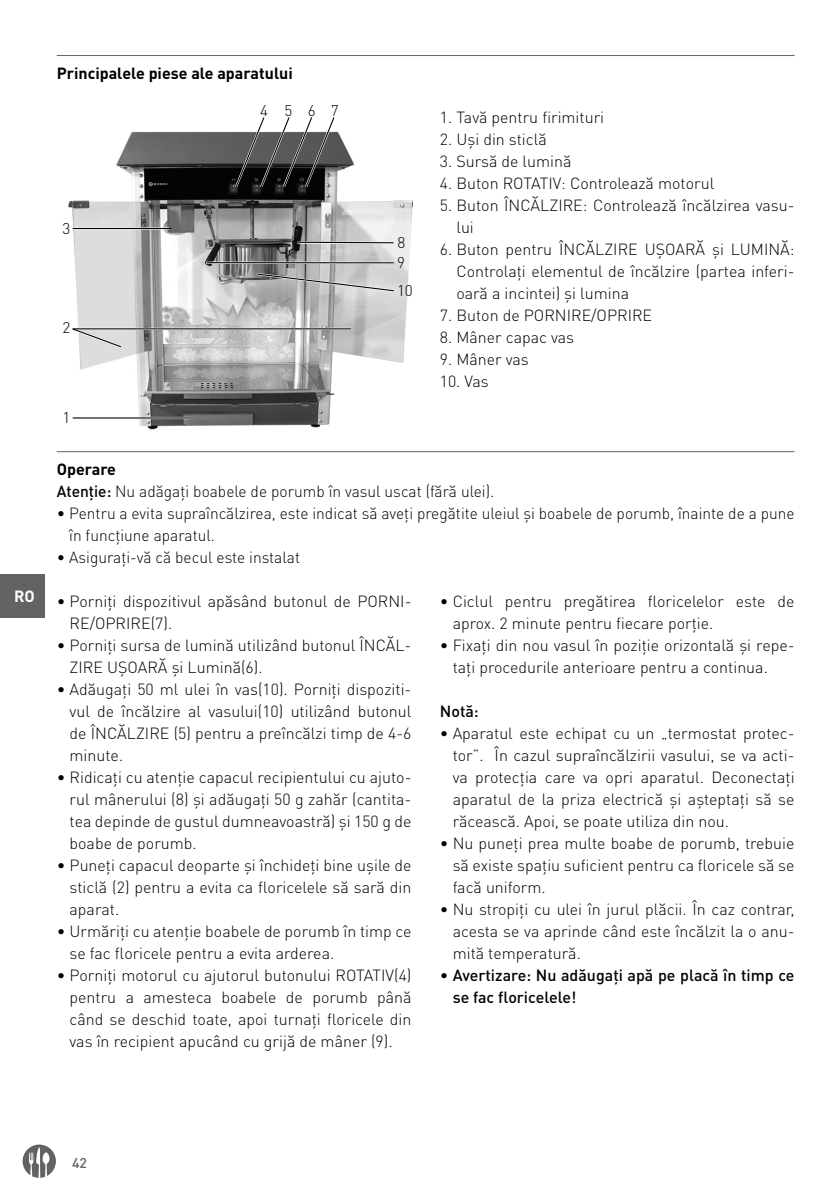
<style>
.page{position:relative;width:840px;height:1191px;background:#fff}
.page>*{position:absolute;margin:0;border:0;box-sizing:border-box;transform-origin:0 0}
.t1{font:300 16px/22px "DIN Pro";color:#000}
.t2{font:500 16px/22px "DIN Pro";color:#000}
.t3{font:700 16px "DIN Pro";color:#000}
.t4{font:700 16px "DIN Pro";color:#fff}
.t5{font:300 15.4px/28px "DIN Pro";letter-spacing:.985em;color:#000}
.t6{font:500 14px "DIN Pro";color:#646363}
.s1{font-weight:700}
.s2{font-weight:500}
.s3{font-weight:300}
</style>
<div class="page">
<div style="left:0;top:574px;width:44px;height:43px;background:#646363"></div>
<svg style="left:23px;top:1144px;width:33px;height:33px"></svg>
<hr style="left:57px;top:55px;width:737px;height:1px;background:#646363">
<img style="left:68px;top:131px;width:344px;height:299px">
<hr style="left:206px;top:261px;width:187px;height:3px;background:#fff">
<hr style="left:73px;top:328px;width:278px;height:2px;background:#fff">
<hr style="left:297px;top:241px;width:96px;height:3px;background:#fff">
<hr style="left:73px;top:227px;width:96px;height:3px;background:#fff">
<hr style="left:73px;top:417px;width:120px;height:2px;background:#fff">
<hr style="left:207px;top:262px;width:186px;height:1px;background:#000">
<svg style="left:254px;top:271px;width:142px;height:22px;background:#b4b4b4"></svg>
<hr style="left:73px;top:328px;width:278px;height:1px;background:#000">
<hr style="left:297px;top:242px;width:96px;height:1px;background:#000">
<hr style="left:73px;top:228px;width:98px;height:1px;background:#000">
<hr style="left:73px;top:417px;width:120px;height:1px;background:#000">
<svg style="left:70px;top:326px;width:54px;height:23px"></svg>
<svg style="left:233px;top:117px;width:104px;height:73px"></svg>
<hr style="left:57px;top:451px;width:737px;height:1px;background:#646363">
<p class="t4" style="left:14px;top:583px;width:22px">RO</p>
<p class="t3" style="left:57px;top:60px;width:237px">Principalele piese ale aparatului</p>
<p class="t5" style="left:62px;top:214px;width:9px">3</p>
<p class="t5" style="left:62px;top:313px;width:9px">2</p>
<p class="t5" style="left:62px;top:403px;width:9px">1</p>
<p class="t5" style="left:260px;top:96px;width:80px">4567</p>
<p class="t5" style="left:397px;top:228px;width:9px">8</p>
<p class="t5" style="left:397px;top:247px;width:17px">9<br>10</p>
<p class="t1" style="left:439px;top:105px;width:166px">1. Tavă pentru firimituri</p>
<p class="t1" style="left:439px;top:127px;width:108px">2. Uși din sticlă</p>
<p class="t1" style="left:439px;top:149px;width:133px">3. Sursă de lumină</p>
<p class="t1" style="left:439px;top:171px;width:276px">4. Buton ROTATIV: Controlează motorul</p>
<p class="t1" style="left:456px;top:193px;width:339px;text-indent:-17px">5. Buton ÎNCĂLZIRE: Controlează încălzirea vasu&shy;lui</p>
<p class="t1" style="left:456px;top:237px;width:339px;text-align:justify;text-indent:-17px">6. Buton pentru ÎNCĂLZIRE UȘOARĂ și LUMINĂ:<br>Controlați elementul de încălzire (partea inferi&shy;oară a incintei) și lumina</p>
<p class="t1" style="left:439px;top:303px;width:214px">7. Buton de PORNIRE/OPRIRE</p>
<p class="t1" style="left:439px;top:325px;width:136px">8. Mâner capac vas</p>
<p class="t1" style="left:439px;top:347px;width:90px">9. Mâner vas</p>
<p class="t1" style="left:439px;top:369px;width:50px">10. Vas</p>
<p class="t1" style="left:57px;top:457px;width:439px"><span class="s1">Operare<br></span><span class="s2">Atenție:</span> Nu adăgați boabele de porumb în vasul uscat (fără ulei).</p>
<p class="t1" style="left:69px;top:501px;width:726px;text-indent:-12px">• Pentru a evita supraîncălzirea, este indicat să aveți pregătite uleiul și boabele de porumb, înainte de a pune în funcțiune aparatul.</p>
<p class="t1" style="left:57px;top:545px;width:245px">• Asigurați-vă că becul este instalat</p>
<p class="t1" style="left:70px;top:589px;width:343px;text-indent:-13px">• Porniți dispozitivul apăsând butonul de PORNI-<br>RE/OPRIRE(7).</p>
<p class="t1" style="left:70px;top:633px;width:343px;text-indent:-13px">• Porniți sursa de lumină utilizând butonul ÎNCĂL-<br>ZIRE UȘOARĂ și Lumină(6).</p>
<p class="t1" style="left:70px;top:677px;width:343px;text-align:justify;text-indent:-13px">• Adăugați 50 ml ulei în vas(10). Porniți dispoziti&shy;vul de încălzire al vasului(10) utilizând butonul de ÎNCĂLZIRE (5) pentru a preîncălzi timp de 4-6 minute.</p>
<p class="t1" style="left:70px;top:765px;width:343px;text-align:justify;text-indent:-13px">• Ridicați cu atenție capacul recipientului cu ajuto&shy;rul mânerului (8) și adăugați 50 g zahăr (cantita&shy;tea depinde de gustul dumneavoastră) și 150 g de boabe de porumb.</p>
<p class="t1" style="left:70px;top:853px;width:343px;text-align:justify;text-indent:-13px">• Puneți capacul deoparte și închideți bine ușile de sticlă (2) pentru a evita ca floricelele să sară din aparat.</p>
<p class="t1" style="left:70px;top:919px;width:343px;text-indent:-13px">• Urmăriți cu atenție boabele de porumb în timp ce se fac floricele pentru a evita arderea.</p>
<p class="t1" style="left:70px;top:963px;width:343px;text-align:justify;text-indent:-13px">• Porniți motorul cu ajutorul butonului ROTATIV(4) pentru a amesteca boabele de porumb până când se deschid toate, apoi turnați floricele din vas în recipient apucând cu grijă de mâner (9).</p>
<p class="t1" style="left:452px;top:589px;width:343px;text-indent:-13px">• Ciclul pentru pregătirea floricelelor este de aprox. 2 minute pentru fiecare porție.</p>
<p class="t1" style="left:452px;top:633px;width:343px;text-indent:-13px">• Fixați din nou vasul în poziție orizontală și repe&shy;tați procedurile anterioare pentru a continua.</p>
<p class="t2" style="left:439px;top:698px;width:40px">Notă:</p>
<p class="t1" style="left:452px;top:721px;width:343px;text-align:justify;text-indent:-13px">• Aparatul este echipat cu un „termostat protec&shy;tor”. În cazul supraîncălzirii vasului, se va acti&shy;va protecția care va opri aparatul. Deconectați aparatul de la priza electrică și așteptați să se răcească. Apoi, se poate utiliza din nou.</p>
<p class="t1" style="left:452px;top:831px;width:343px;text-align:justify;text-indent:-13px">• Nu puneți prea multe boabe de porumb, trebuie să existe spațiu suficient pentru ca floricele să se facă uniform.</p>
<p class="t1" style="left:452px;top:897px;width:343px;text-align:justify;text-indent:-13px">• Nu stropiți cu ulei în jurul plăcii. În caz contrar, acesta se va aprinde când este încălzit la o anu&shy;mită temperatură.</p>
<p class="t2" style="left:452px;top:962px;width:343px;text-indent:-13px"><span class="s3">•</span> Avertizare: Nu adăugați apă pe placă în timp ce se fac floricelele!</p>
<p class="t6" style="left:72px;top:1151px;width:16px">42</p>
</div>
